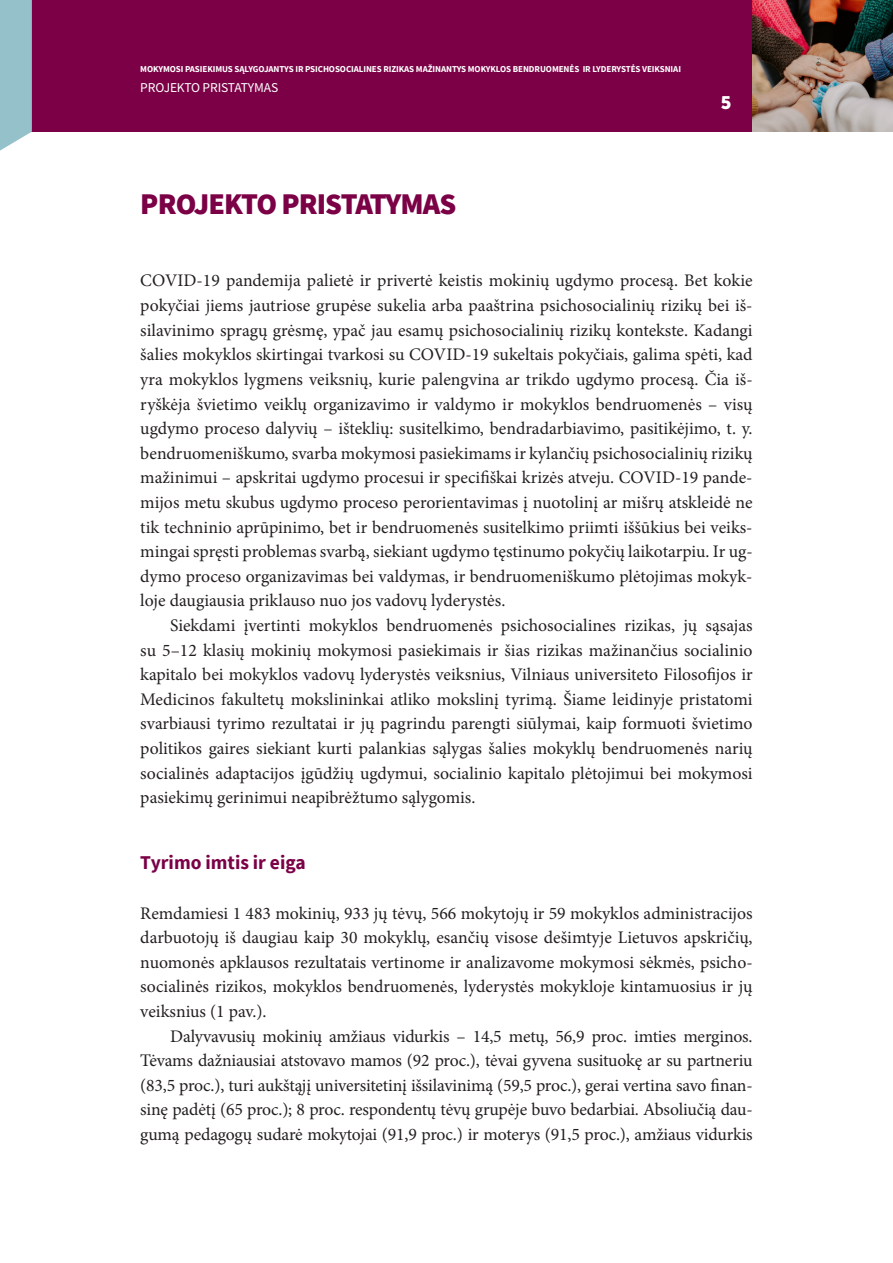
<style>
.page{position:relative;width:893px;height:1263px;background:#fff}
.page>*{position:absolute;margin:0;border:0;box-sizing:border-box;transform-origin:0 0}
.t1{font:900 30px "Source Sans Pro";letter-spacing:-.03em;color:#7b0046}
.t2{font:700 19.5px "Source Sans Pro";color:#7b0046}
.t3{font:18px "Museo Sans 900";color:#fff}
.t4{font:17.7px/24.6px "Minion Pro";color:#231f20;text-align:justify}
.t5{font:13.5px "Source Sans Pro";letter-spacing:-.01em;color:#fff}
.t6{font:700 9px "Source Sans Pro";letter-spacing:-.01em;color:#fff}
</style>
<div class="page">
<div style="left:0;top:0;width:763px;height:132px;background:#7b0046"></div>
<img style="left:753px;top:0;width:140px;height:132px">
<svg style="left:0;top:0;width:32px;height:151px;background:#9ac4cd"></svg>
<p class="t6" style="left:140px;top:63px;width:542px">MOKYMOSI PASIEKIMUS SĄLYGOJANTYS IR PSICHOSOCIALINES RIZIKAS MAŽINANTYS MOKYKLOS BENDRUOMENĖS IR LYDERYSTĖS VEIKSNIAI</p>
<p class="t5" style="left:140px;top:79px;width:30px">PROJEKT</p>
<p class="t5" style="left:191px;top:79px;width:19px">O PRISTAT</p>
<p class="t5" style="left:248px;top:79px;width:15px">YMAS</p>
<h1 class="t1" style="left:140px;top:183px;width:318px">PROJEKTO PRISTATYMAS</h1>
<p class="t3" style="left:721px;top:93px;width:12px">5</p>
<p class="t4" style="left:140px;top:269px;width:614px;text-align:left">COVID-19 pandemija palietė ir privertė keistis mokinių ugdymo procesą. Bet kokie pokyčiai jiems jautriose grupėse sukelia arba paaštrina psichosocialinių rizikų bei iš&shy;silavinimo spragų grėsmę, ypač jau esamų psichosocialinių rizikų kontekste. Kadangi šalies mokyklos skirtingai tvarkosi su COVID-19 sukeltais pokyčiais, galima spėti, kad yra mokyklos lygmens veiksnių, kurie palengvina ar trikdo ugdymo procesą. Čia iš&shy;ryškėja švietimo veiklų organizavimo ir valdymo ir mokyklos bendruomenės – visų ugdymo proceso dalyvių – išteklių: susitelkimo, bendradarbiavimo, pasitikėjimo, t. y. bendruomeniškumo, svarba mokymosi pasiekimams ir kylančių psichosocialinių rizikų mažinimui – apskritai ugdymo procesui ir specifiškai krizės atveju. COVID-19 pande&shy;mijos metu skubus ugdymo proceso perorientavimas į nuotolinį ar mišrų atskleidė ne tik techninio aprūpinimo, bet ir bendruomenės susitelkimo priimti iššūkius bei veiks&shy;mingai spręsti problemas svarbą, siekiant ugdymo tęstinumo pokyčių laikotarpiu. Ir ug&shy;dymo proceso organizavimas bei valdymas, ir bendruomeniškumo plėtojimas mokyk&shy;loje daugiausia priklauso nuo jos vadovų lyderystės.</p>
<p class="t4" style="left:140px;top:613px;width:614px;text-indent:30px">Siekdami įvertinti mokyklos bendruomenės psichosocialines rizikas, jų sąsajas su 5–12 klasių mokinių mokymosi pasiekimais ir šias rizikas mažinančius socialinio kapitalo bei mokyklos vadovų lyderystės veiksnius, Vilniaus universiteto Filosofijos ir Medicinos fakultetų mokslininkai atliko mokslinį tyrimą. Šiame leidinyje pristatomi svarbiausi tyrimo rezultatai ir jų pagrindu parengti siūlymai, kaip formuoti švietimo politikos gaires siekiant kurti palankias sąlygas šalies mokyklų bendruomenės narių socialinės adaptacijos įgūdžių ugdymui, socialinio kapitalo plėtojimui bei mokymosi pasiekimų gerinimui neapibrėžtumo sąlygomis.</p>
<p class="t2" style="left:140px;top:850px;width:167px">Tyrimo imtis ir eiga</p>
<p class="t4" style="left:140px;top:901px;width:614px">Remdamiesi 1 483 mokinių, 933 jų tėvų, 566 mokytojų ir 59 mokyklos administracijos darbuotojų iš daugiau kaip 30 mokyklų, esančių visose dešimtyje Lietuvos apskričių, nuomonės apklausos rezultatais vertinome ir analizavome mokymosi sėkmės, psicho&shy;socialinės rizikos, mokyklos bendruomenės, lyderystės mokykloje kintamuosius ir jų veiksnius (1 pav.).</p>
<p class="t4" style="left:140px;top:1024px;width:614px;text-indent:30px">Dalyvavusių mokinių amžiaus vidurkis – 14,5 metų, 56,9 proc. imties merginos.<br>Tėvams dažniausiai atstovavo mamos (92 proc.), tėvai gyvena susituokę ar su partneriu (83,5 proc.), turi aukštąjį universitetinį išsilavinimą (59,5 proc.), gerai vertina savo finan&shy;sinę padėtį (65 proc.); 8 proc. respondentų tėvų grupėje buvo bedarbiai. Absoliučią dau&shy;gumą pedagogų sudarė mokytojai (91,9 proc.) ir moterys (91,5 proc.), amžiaus vidurkis</p>
</div>
